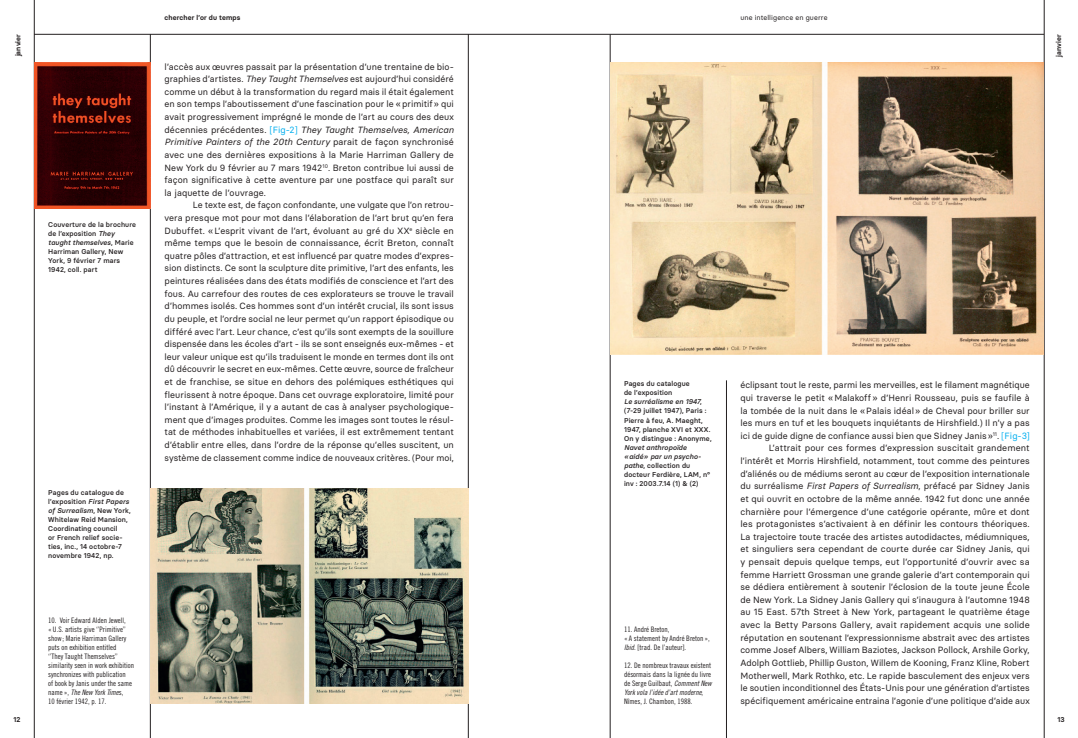
<style>
.page{position:relative;width:1078px;height:738px;background:#fff}
.page>*{position:absolute;margin:0;border:0;box-sizing:border-box;transform-origin:0 0}
.t1{font:9px/12.6px "Basier Circle";letter-spacing:.005em;color:#231f20;text-align:justify}
.t2{font:7.5px/9px "Trade Gothic LT Std Cn 18";color:#231f20}
.t3{font:7.5px "Trade Gothic LT Std Cn 18 Obl";color:#231f20}
.t4{font:500 7px/9px "Basier Circle";letter-spacing:.015em;color:#231f20}
.t5{font:600 7px "Basier Circle";letter-spacing:.02em;color:#231f20}
.t6{font:7px "Basier Circle";letter-spacing:.015em;color:#231f20}
.s1{font-style:italic}
.s2{font-family:"Trade Gothic LT Std Cn 18"}
.s3{color:#00aeef}
.s4{font-family:"Trade Gothic LT Std Cn 18 Obl"}
</style>
<div class="page">
<hr style="left:1043px;top:0;width:1px;height:737px;background:#231f20">
<hr style="left:34px;top:34px;width:1009px;height:1px;background:#231f20">
<hr style="left:150px;top:34px;width:1px;height:703px;background:#231f20">
<hr style="left:34px;top:0;width:1px;height:737px;background:#231f20">
<hr style="left:468px;top:34px;width:1px;height:703px;background:#231f20">
<hr style="left:609px;top:34px;width:1px;height:703px;background:#231f20">
<hr style="left:726px;top:380px;width:1px;height:357px;background:#231f20">
<img style="left:35px;top:62px;width:115px;height:146px">
<img style="left:151px;top:488px;width:317px;height:215px">
<img style="left:610px;top:62px;width:433px;height:292px">
<p class="t5" style="left:164px;top:14px;width:77px">chercher l’or du temps</p>
<p class="t6" style="left:740px;top:13px;width:89px">une intelligence en guerre</p>
<p class="t5" style="left:14px;top:56px;width:24px;rotate:-90deg">janvier</p>
<p class="t5" style="left:1054px;top:56px;width:24px;rotate:-90deg">janvier</p>
<p class="t4" style="left:48px;top:220px;width:89px">Couverture de la brochure de l’exposition <span class="s1">They taught themselves</span>, Marie<br>Harriman Gallery, New<br>York, 9 février 7 mars<br>1942, coll. part</p>
<p class="t4" style="left:48px;top:487px;width:84px">Pages du catalogue de l’exposition <span class="s1">First Papers of Surrealism</span>, New York,<br>Whitelaw Reid Mansion,<br>Coordinating council<br>or French relief socie&shy;ties, inc., 14 octobre-7 novembre 1942, np.</p>
<p class="t2" style="left:48px;top:615px;width:87px">10. Voir Edward Alden Jewell,<br>« U.S. artists give ‘’Primitive’’ show; Marie Harriman Gallery puts on exhibition entitled<br>‘’They Taught Themselves’’ similarity seen in work exhibition synchronizes with publication<br>of book by Janis under the same</p>
<p class="t3" style="left:48px;top:687px;width:77px"><span class="s2">name »,</span> The New York Time<span class="s2">s,</span></p>
<p class="t2" style="left:48px;top:696px;width:60px">10 février 1942, p. 17.</p>
<p class="t1" style="left:164px;top:60px;width:291px">l’accès aux œuvres passait par la présentation d’une trentaine de bio&shy;graphies d’artistes. <span class="s1">They Taught Themselves</span> est aujourd’hui considéré comme un début à la transformation du regard mais il était également en son temps l’aboutissement d’une fascination pour le «primitif» qui avait progressivement imprégné le monde de l’art au cours des deux décennies précédentes. <span class="s3">[Fig-2]</span> <span class="s1">They Taught Themselves, American Primitive Painters of the 20th Century</span> parait de façon synchronisé avec une des dernières expositions à la Marie Harriman Gallery de New York du 9 février au 7 mars 1942<sup>10</sup>. Breton contribue lui aussi de façon significative à cette aventure par une postface qui paraît sur la jaquette de l’ouvrage.</p>
<p class="t1" style="left:164px;top:198px;width:291px;text-indent:28px">Le texte est, de façon confondante, une vulgate que l’on retrou&shy;vera presque mot pour mot dans l’élaboration de l’art brut qu’en fera Dubuffet. «L’esprit vivant de l’art, évoluant au gré du XX<sup>e</sup> siècle en même temps que le besoin de connaissance, écrit Breton, connaît quatre pôles d’attraction, et est influencé par quatre modes d’expres&shy;sion distincts. Ce sont la sculpture dite primitive, l’art des enfants, les peintures réalisées dans des états modifiés de conscience et l’art des fous. Au carrefour des routes de ces explorateurs se trouve le travail d’hommes isolés. Ces hommes sont d’un intérêt crucial, ils sont issus du peuple, et l’ordre social ne leur permet qu’un rapport épisodique ou différé avec l’art. Leur chance, c’est qu’ils sont exempts de la souillure dispensée dans les écoles d’art - ils se sont enseignés eux-mêmes - et leur valeur unique est qu’ils traduisent le monde en termes dont ils ont dû découvrir le secret en eux-mêmes. Cette œuvre, source de fraîcheur et de franchise, se situe en dehors des polémiques esthétiques qui fleurissent à notre époque. Dans cet ouvrage exploratoire, limité pour l’instant à l’Amérique, il y a autant de cas à analyser psychologique&shy;ment que d’images produites. Comme les images sont toutes le résul&shy;tat de méthodes inhabituelles et variées, il est extrêmement tentant d’établir entre elles, dans l’ordre de la réponse qu’elles suscitent, un système de classement comme indice de nouveaux critères. (Pour moi,</p>
<p class="t4" style="left:624px;top:379px;width:89px">Pages du catalogue<br>de l’exposition<br><span class="s1">Le surréalisme en 1947</span>, (7-29 juillet 1947), Paris :<br>Pierre à feu, A. Maeght,<br>1947, planche XVI et XXX.<br>On y distingue : Anonyme,</p>
<p class="t4" style="left:624px;top:442px;width:88px"><span class="s1">Navet anthropoïde «aidé» par un psycho&shy;pathe</span>, collection du docteur Ferdière, LAM, n° inv : 2003.7.14 (1) &amp; (2)</p>
<p class="t2" style="left:624px;top:624px;width:87px">11. André Breton,<br>«A statement by André Breton»,<br><span class="s4">Ibid</span>. [trad. De l’auteur].</p>
<p class="t2" style="left:624px;top:660px;width:89px;text-align:justify">12. De nombreux travaux existent désormais dans la lignée du livre de Serge Guilbaut, <span class="s4">Comment New</span></p>
<p class="t3" style="left:624px;top:687px;width:81px">York vola l’idée d’art moderne<span class="s2">,</span></p>
<p class="t2" style="left:624px;top:696px;width:70px">Nîmes, J. Chambon, 1988.</p>
<p class="t1" style="left:740px;top:378px;width:291px;text-align:right">éclipsant tout le reste, parmi les merveilles, est le filament magnétique qui traverse le petit «Malakoff» d’Henri Rousseau, puis se faufile à la tombée de la nuit dans le «Palais idéal» de Cheval pour briller sur les murs en tuf et les bouquets inquiétants de Hirshfield.) Il n’y a pas ici de guide digne de confiance aussi bien que Sidney Janis»<sup>11</sup>. <span class="s3">[Fig-3] </span>L’attrait pour ces formes d’expression suscitait grandement l’intérêt et Morris Hirshfield, notamment, tout comme des peintures d’aliénés ou de médiums seront au cœur de l’exposition internationale du surréalisme <span class="s1">First Papers of Surrealism</span>, préfacé par Sidney Janis et qui ouvrit en octobre de la même année. 1942 fut donc une année charnière pour l’émergence d’une catégorie opérante, mûre et dont les protagonistes s’activaient à en définir les contours théoriques.<br>La trajectoire toute tracée des artistes autodidactes, médiumniques, et singuliers sera cependant de courte durée car Sidney Janis, qui y pensait depuis quelque temps, eut l’opportunité d’ouvrir avec sa femme Harriett Grossman une grande galerie d’art contemporain qui se dédiera entièrement à soutenir l’éclosion de la toute jeune École de New York. La Sidney Janis Gallery qui s’inaugura à l’automne 1948 au 15 East. 57th Street à New York, partageant le quatrième étage avec la Betty Parsons Gallery, avait rapidement acquis une solide réputation en soutenant l’expressionnisme abstrait avec des artistes comme Josef Albers, William Baziotes, Jackson Pollock, Arshile Gorky, Adolph Gottlieb, Phillip Guston, Willem de Kooning, Franz Kline, Robert Motherwell, Mark Rothko, etc. Le rapide basculement des enjeux vers le soutien inconditionnel des États-Unis pour une génération d’artistes spécifiquement américaine entraina l’agonie d’une politique d’aide aux</p>
<p class="t5" style="left:14px;top:715px;width:8px">12</p>
<p class="t5" style="left:1057px;top:714px;width:9px">13</p>
</div>
